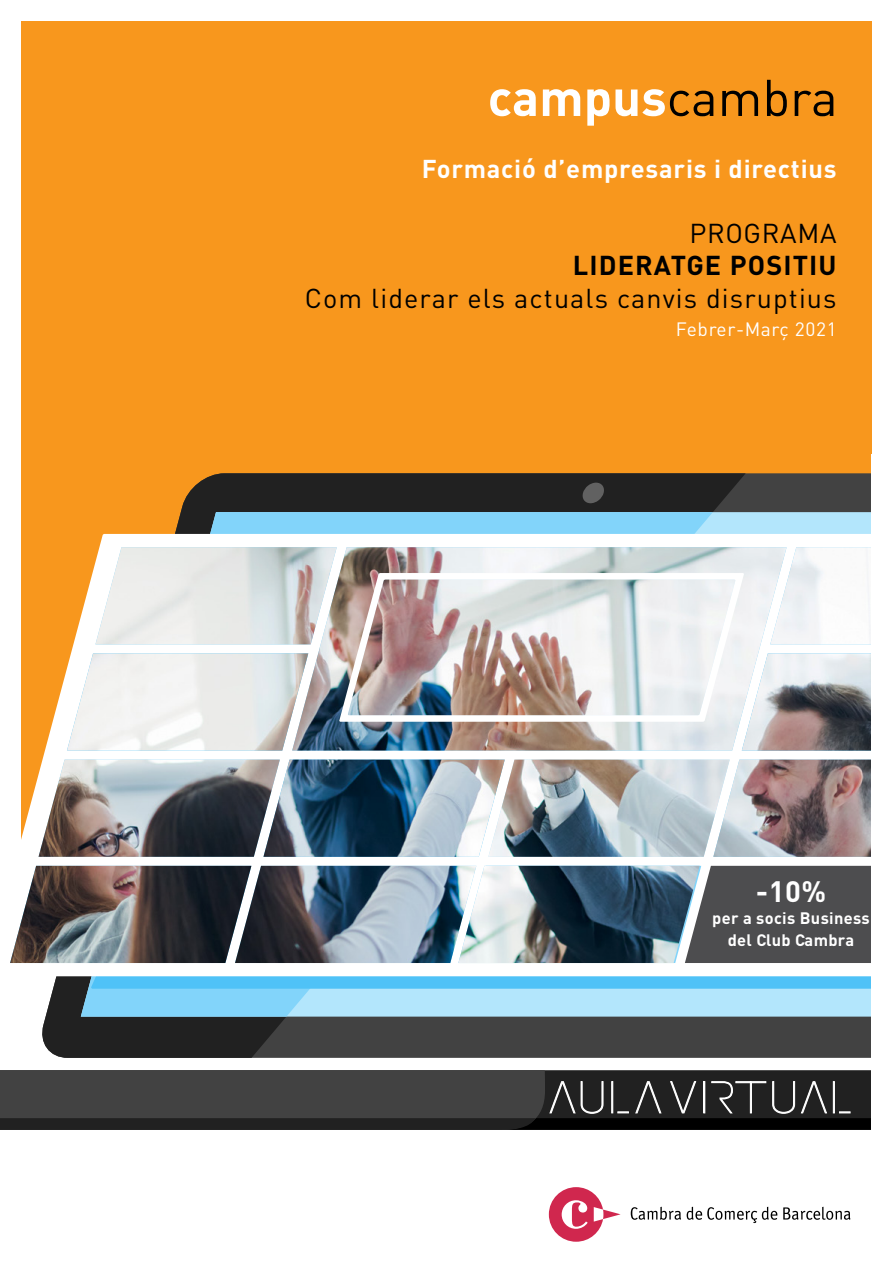
<style>
.page{position:relative;width:893px;height:1263px;background:#fff}
.page>*{position:absolute;margin:0;border:0;box-sizing:border-box;transform-origin:0 0}
.t1{font:700 50.85px "DIN";color:#fff}
.t2{font:700 29.25px "DIN";color:#fff}
.t3{font:27px "DIN";letter-spacing:.04em;color:#000}
.t4{font:700 27px "DIN";letter-spacing:.04em;color:#000}
.t5{font:700 25.5px "DIN";letter-spacing:.03em;color:#fff}
.t6{font:19.2px "DIN";letter-spacing:.03em;color:#fff}
.t7{font:700 16.35px/21.9px "DIN";letter-spacing:.02em;color:#fff;text-align:center}
.s1{font-weight:400;color:#000}
</style>
<div class="page">
<div style="left:21px;top:21px;width:851px;height:935px;background:#f8971d"></div>
<svg style="left:549px;top:1187px;width:72px;height:55px"></svg>
<svg style="left:631px;top:1207px;width:50px;height:13px"></svg>
<svg style="left:687px;top:1207px;width:90px;height:16px"></svg>
<svg style="left:783px;top:1207px;width:67px;height:13px"></svg>
<svg style="left:746px;top:473px;width:126px;height:585px;background:#6d8088"></svg>
<svg style="left:42px;top:473px;width:704px;height:585px;background:#4b4235"></svg>
<svg style="left:81px;top:512px;width:632px;height:504px;background:#99d0e4"></svg>
<svg style="left:91px;top:976px;width:781px;height:13px;background:#55c4f7"></svg>
<svg style="left:21px;top:534px;width:851px;height:442px;fill:#fff"></svg>
<img style="left:787px;top:547px;width:85px;height:97px">
<img style="left:742px;top:653px;width:130px;height:98px">
<img style="left:39px;top:760px;width:674px;height:97px">
<img style="left:713px;top:760px;width:159px;height:97px">
<img style="left:10px;top:866px;width:862px;height:97px">
<img style="left:292px;top:547px;width:495px;height:203px">
<svg style="left:339px;top:573px;width:405px;height:149px;background:#e4e3e2"></svg>
<img style="left:348px;top:579px;width:387px;height:136px">
<img style="left:95px;top:547px;width:242px;height:97px">
<img style="left:67px;top:653px;width:241px;height:98px">
<svg style="left:582px;top:483px;width:22px;height:20px"></svg>
<svg style="left:0;top:1070px;width:871px;height:60px;background:#363636"></svg>
<h1 class="t1" style="left:488px;top:64px;width:351px">campus<span class="s1">cambra</span></h1>
<p class="t5" style="left:422px;top:152px;width:416px">Formació d’empresaris i directius</p>
<p class="t3" style="left:689px;top:218px;width:149px">PROGRAMA</p>
<p class="t4" style="left:573px;top:247px;width:265px">LIDERATGE POSITIU</p>
<p class="t3" style="left:305px;top:283px;width:533px">Com liderar els actuals canvis disruptius</p>
<p class="t6" style="left:676px;top:318px;width:162px">Febrer-Març 2021</p>
<p class="t2" style="left:756px;top:872px;width:72px">-10%</p>
<p class="t7" style="left:712px;top:906px;width:159px">per a socis Business del Club Cambra</p>
</div>
